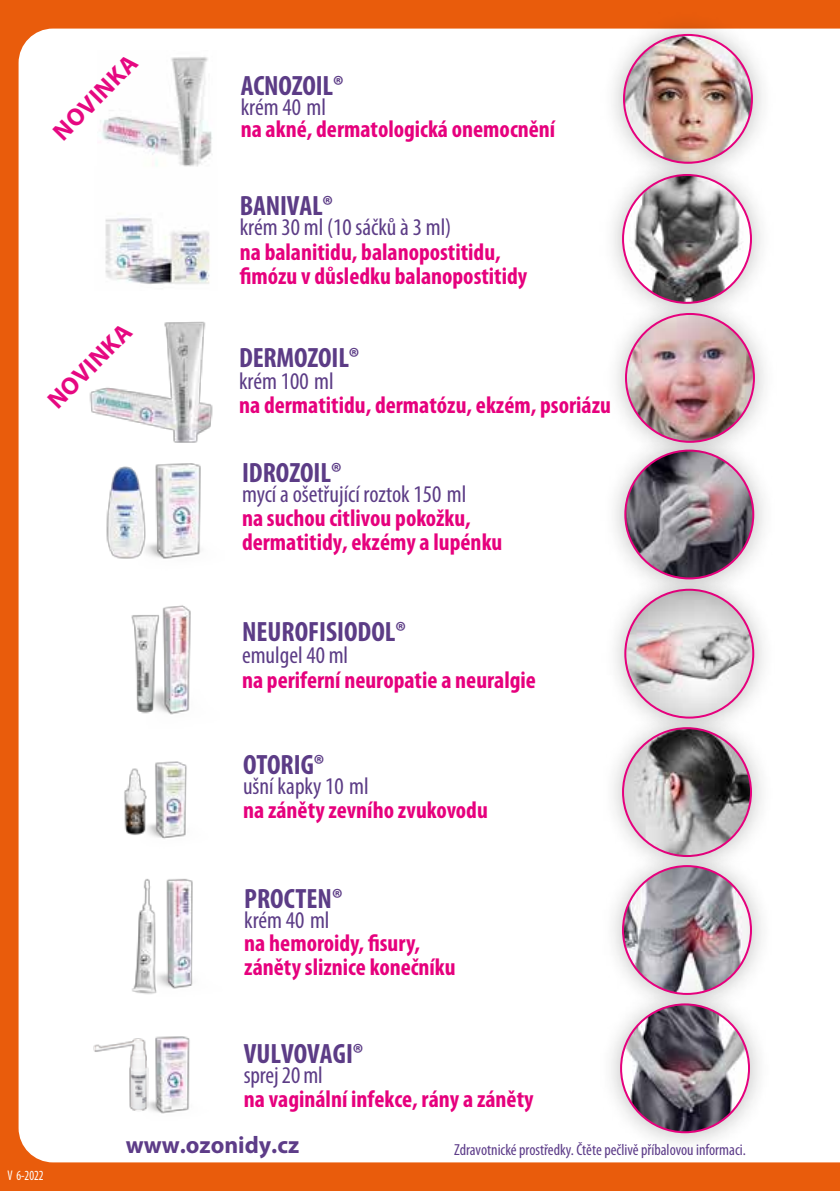
<style>
.page{position:relative;width:840px;height:1191px;background:#fff}
.page>*{position:absolute;margin:0;border:0;box-sizing:border-box;transform-origin:0 0}
.t1{font:700 condensed 28px "Myriad Pro";color:#5c3c86}
.t2{font:700 24.6px "Myriad Pro";color:#e60881}
.t3{font:700 condensed 24px/24px "Myriad Pro";color:#e6007d}
.t4{font:condensed 24px "Myriad Pro";color:#5c3c86}
.t5{font:700 24px "Myriad Pro";color:#5d3c88}
.t6{font:condensed 16px "Myriad Pro";color:#5d3c89}
.t7{font:condensed 14px "Myriad Pro";color:#fff;scale:.88 1}
</style>
<div class="page">
<div style="left:0;top:0;width:839px;height:1191px;background:#e95c0c"></div>
<div style="left:19px;top:29px;width:820px;height:1133px;background:#fff"></div>
<img style="left:536px;top:765px;width:263px;height:126px">
<img style="left:622px;top:728px;width:128px;height:128px;border-radius:64px">
<div style="left:87px;top:1025px;width:77px;height:99px;background:#fff"></div>
<img style="left:556px;top:1031px;width:255px;height:132px">
<img style="left:620px;top:1004px;width:128px;height:128px;border-radius:64px">
<img style="left:508px;top:548px;width:296px;height:217px">
<img style="left:625px;top:590px;width:127px;height:127px;border-radius:64px">
<img style="left:92px;top:595px;width:132px;height:133px">
<img style="left:92px;top:447px;width:132px;height:132px">
<img style="left:565px;top:476px;width:251px;height:134px">
<img style="left:625px;top:450px;width:127px;height:128px;border-radius:64px">
<img style="left:87px;top:734px;width:132px;height:133px">
<img style="left:94px;top:167px;width:123px;height:123px">
<img style="left:563px;top:142px;width:251px;height:116px">
<img style="left:622px;top:175px;width:128px;height:128px;border-radius:64px">
<img style="left:94px;top:870px;width:133px;height:132px">
<img style="left:549px;top:828px;width:276px;height:203px">
<img style="left:622px;top:866px;width:128px;height:128px;border-radius:64px">
<img style="left:125px;top:1028px;width:92px;height:92px">
<img style="left:565px;top:26px;width:248px;height:198px">
<img style="left:623px;top:35px;width:128px;height:128px;border-radius:64px">
<img style="left:97px;top:51px;width:119px;height:119px">
<img style="left:510px;top:258px;width:323px;height:218px">
<img style="left:625px;top:314px;width:128px;height:128px;border-radius:64px">
<img style="left:85px;top:314px;width:132px;height:133px">
<p class="t2" style="left:48px;top:127px;width:110px;rotate:-46deg">NOVINKA</p>
<p class="t2" style="left:42px;top:395px;width:110px;rotate:-46deg">NOVINKA</p>
<p class="t1" style="left:240px;top:70px;width:104px">ACNOZOIL®</p>
<p class="t4" style="left:240px;top:94px;width:87px">krém 40 ml</p>
<p class="t3" style="left:240px;top:117px;width:316px">na akné, dermatologická onemocnění</p>
<p class="t1" style="left:239px;top:190px;width:95px">BANIVAL®</p>
<p class="t4" style="left:239px;top:214px;width:213px">krém 30 ml (10 sáčků à 3 ml)</p>
<p class="t3" style="left:239px;top:240px;width:289px">na balanitidu, balanopostitidu, fimózu v důsledku balanopostitidy</p>
<p class="t1" style="left:239px;top:342px;width:122px">DERMOZOIL®</p>
<p class="t4" style="left:239px;top:368px;width:96px">krém 100 ml</p>
<p class="t3" style="left:239px;top:393px;width:373px">na dermatitidu, dermatózu, ekzém, psoriázu</p>
<p class="t1" style="left:242px;top:457px;width:101px">IDROZOIL®</p>
<p class="t4" style="left:242px;top:481px;width:226px">mycí a ošetřující roztok 150 ml</p>
<p class="t3" style="left:242px;top:507px;width:262px">na suchou citlivou pokožku, dermatitidy, ekzémy a lupénku</p>
<p class="t1" style="left:242px;top:616px;width:165px">NEUROFISIODOL®</p>
<p class="t4" style="left:242px;top:642px;width:108px">emulgel 40 ml</p>
<p class="t3" style="left:242px;top:668px;width:295px">na periferní neuropatie a neuralgie</p>
<p class="t1" style="left:243px;top:749px;width:83px">OTORIG®</p>
<p class="t4" style="left:243px;top:773px;width:127px">ušní kapky 10 ml</p>
<p class="t3" style="left:243px;top:798px;width:246px">na záněty zevního zvukovodu</p>
<p class="t1" style="left:244px;top:883px;width:100px">PROCTEN®</p>
<p class="t4" style="left:244px;top:906px;width:87px">krém 40 ml</p>
<p class="t3" style="left:244px;top:931px;width:213px">na hemoroidy, fisury, záněty sliznice konečníku</p>
<p class="t1" style="left:243px;top:1038px;width:121px">VULVOVAGI®</p>
<p class="t4" style="left:243px;top:1061px;width:81px">sprej 20 ml</p>
<p class="t3" style="left:243px;top:1087px;width:291px">na vaginální infekce, rány a záněty</p>
<p class="t7" style="left:7px;top:1168px;width:43px">V 6-2022</p>
<p class="t5" style="left:126px;top:1131px;width:175px">www.ozonidy.cz</p>
<p class="t6" style="left:454px;top:1141px;width:293px">Zdravotnické prostředky. Čtěte pečlivě příbalovou informaci.</p>
</div>
